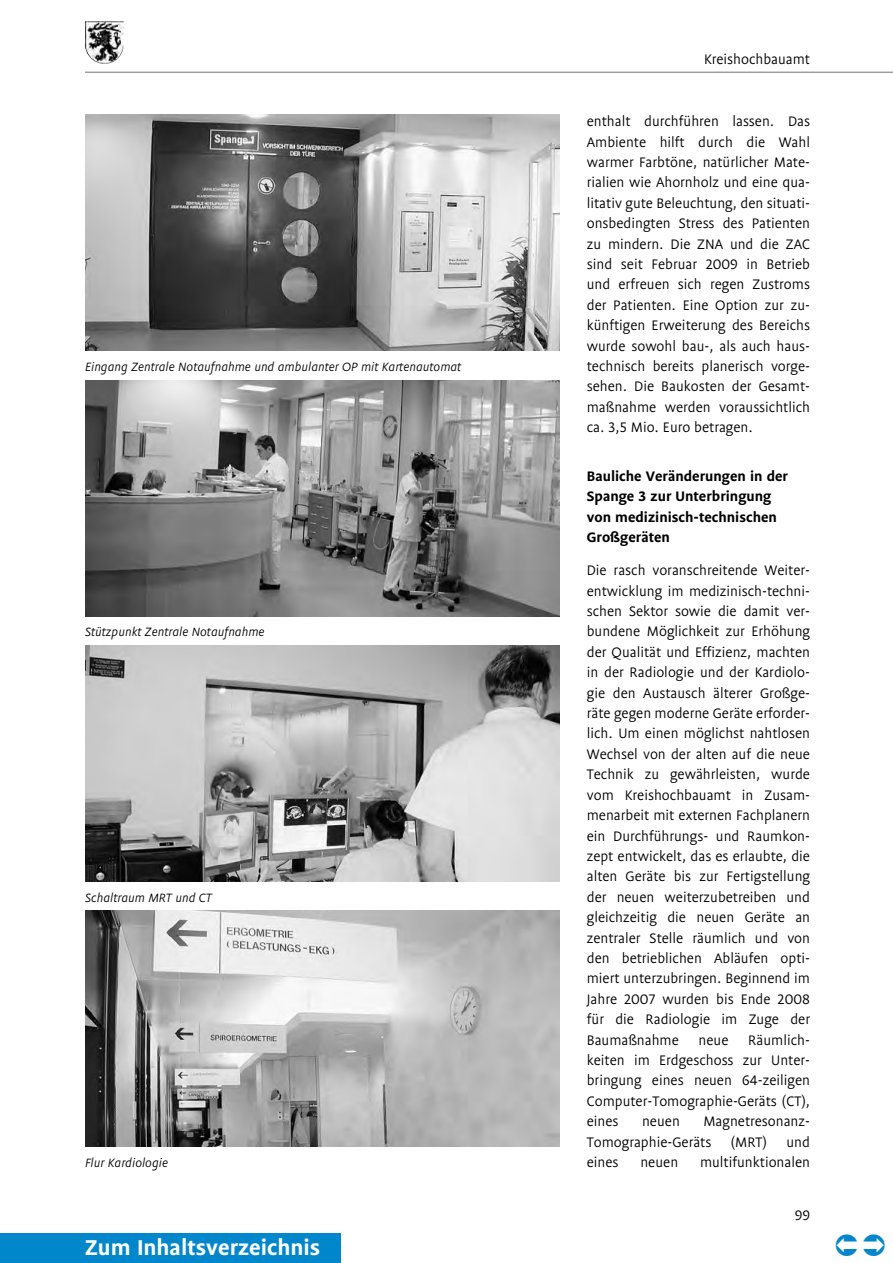
<style>
.page{position:relative;width:893px;height:1263px;background:#fff}
.page>*{position:absolute;margin:0;border:0;box-sizing:border-box;transform-origin:0 0}
.t1{font:700 24px "Flex";color:#fff}
.Grundschrift_10_3{font:15.45px/20.4px "Flex";color:#000;text-align:justify}
.Überschrift_Text{font:700 15.45px/20.4px "Flex";color:#000}
.Bildunteschrift_9{font:italic 13.5px "Flex";color:#000}
</style>
<div class="page">
<img style="left:85px;top:21px;width:7px;height:38px">
<hr style="left:85px;top:72px;width:808px;height:1px;background:#9c9e9f">
<div style="left:0;top:1233px;width:340px;height:30px;background:#0086cb"></div>
<img style="left:85px;top:115px;width:474px;height:236px">
<img style="left:85px;top:380px;width:474px;height:236px">
<img style="left:85px;top:911px;width:474px;height:236px">
<img style="left:85px;top:645px;width:474px;height:236px">
<p class="Bildunteschrift_9" style="left:85px;top:359px;width:378px">Eingang Zentrale Notaufnahme und ambulanter OP mit Kartenautomat</p>
<p class="Bildunteschrift_9" style="left:85px;top:625px;width:181px">Stützpunkt Zentrale Notaufnahme</p>
<p class="Bildunteschrift_9" style="left:85px;top:890px;width:128px">Schaltraum MRT und CT</p>
<p class="Bildunteschrift_9" style="left:85px;top:1155px;width:85px">Flur Kardiologie</p>
<h1 class="t1" style="left:85px;top:1233px;width:237px">Zum Inhaltsverzeichnis</h1>
<p class="Grundschrift_10_3" style="left:704px;top:49px;width:107px">Kreishochbauamt</p>
<p class="Grundschrift_10_3" style="left:587px;top:111px;width:225px">enthalt durchführen lassen. Das Ambiente hilft durch die Wahl warmer Farbtöne, natürlicher Mate&shy;rialien wie Ahornholz und eine qua&shy;litativ gute Beleuchtung, den situati&shy;onsbedingten Stress des Patienten zu mindern. Die ZNA und die ZAC sind seit Februar 2009 in Betrieb und erfreuen sich regen Zustroms der Patienten. Eine Option zur zu&shy;künftigen Erweiterung des Bereichs wurde sowohl bau-, als auch haus&shy;technisch bereits planerisch vorge&shy;sehen. Die Baukosten der Gesamt&shy;maßnahme werden voraussichtlich ca. 3,5 Mio. Euro betragen.</p>
<p class="Überschrift_Text" style="left:587px;top:466px;width:203px">Bauliche Veränderungen in der<br>Spange 3 zur Unterbringung von medizinisch-technischen<br>Großgeräten</p>
<p class="Grundschrift_10_3" style="left:587px;top:560px;width:225px">Die rasch voranschreitende Weiter&shy;entwicklung im medizinisch-techni&shy;schen Sektor sowie die damit ver&shy;bundene Möglichkeit zur Erhöhung der Qualität und Effizienz, machten in der Radiologie und der Kardiolo&shy;gie den Austausch älterer Großge&shy;räte gegen moderne Geräte erforder&shy;lich. Um einen möglichst nahtlosen Wechsel von der alten auf die neue Technik zu gewährleisten, wurde vom Kreishochbauamt in Zusam&shy;menarbeit mit externen Fachplanern ein Durchführungs- und Raumkon&shy;zept entwickelt, das es erlaubte, die alten Geräte bis zur Fertigstellung der neuen weiterzubetreiben und gleichzeitig die neuen Geräte an zentraler Stelle räumlich und von den betrieblichen Abläufen opti&shy;miert unterzubringen. Beginnend im Jahre 2007 wurden bis Ende 2008 für die Radiologie im Zuge der Baumaßnahme</p>
<p class="Grundschrift_10_3" style="left:587px;top:1030px;width:225px;text-indent:161px">Räumlich&shy;keiten im Erdgeschoss zur Unter&shy;bringung eines neuen 64-zeiligen Computer-Tomographie-Geräts (CT), eines</p>
<p class="Grundschrift_10_3" style="left:699px;top:1030px;width:31px">neue</p>
<p class="Grundschrift_10_3" style="left:587px;top:1111px;width:225px;text-indent:117px">Magnetresonanz-<br>Tomographie-Geräts</p>
<p class="Grundschrift_10_3" style="left:642px;top:1111px;width:39px">neuen</p>
<p class="Grundschrift_10_3" style="left:731px;top:1132px;width:38px">(MRT)</p>
<p class="Grundschrift_10_3" style="left:786px;top:1132px;width:25px">und</p>
<p class="Grundschrift_10_3" style="left:587px;top:1152px;width:33px">eines</p>
<p class="Grundschrift_10_3" style="left:640px;top:1152px;width:39px">neuen</p>
<p class="Grundschrift_10_3" style="left:700px;top:1152px;width:112px">multifunktionalen</p>
<p class="Grundschrift_10_3" style="left:795px;top:1205px;width:17px">99</p>
</div>
